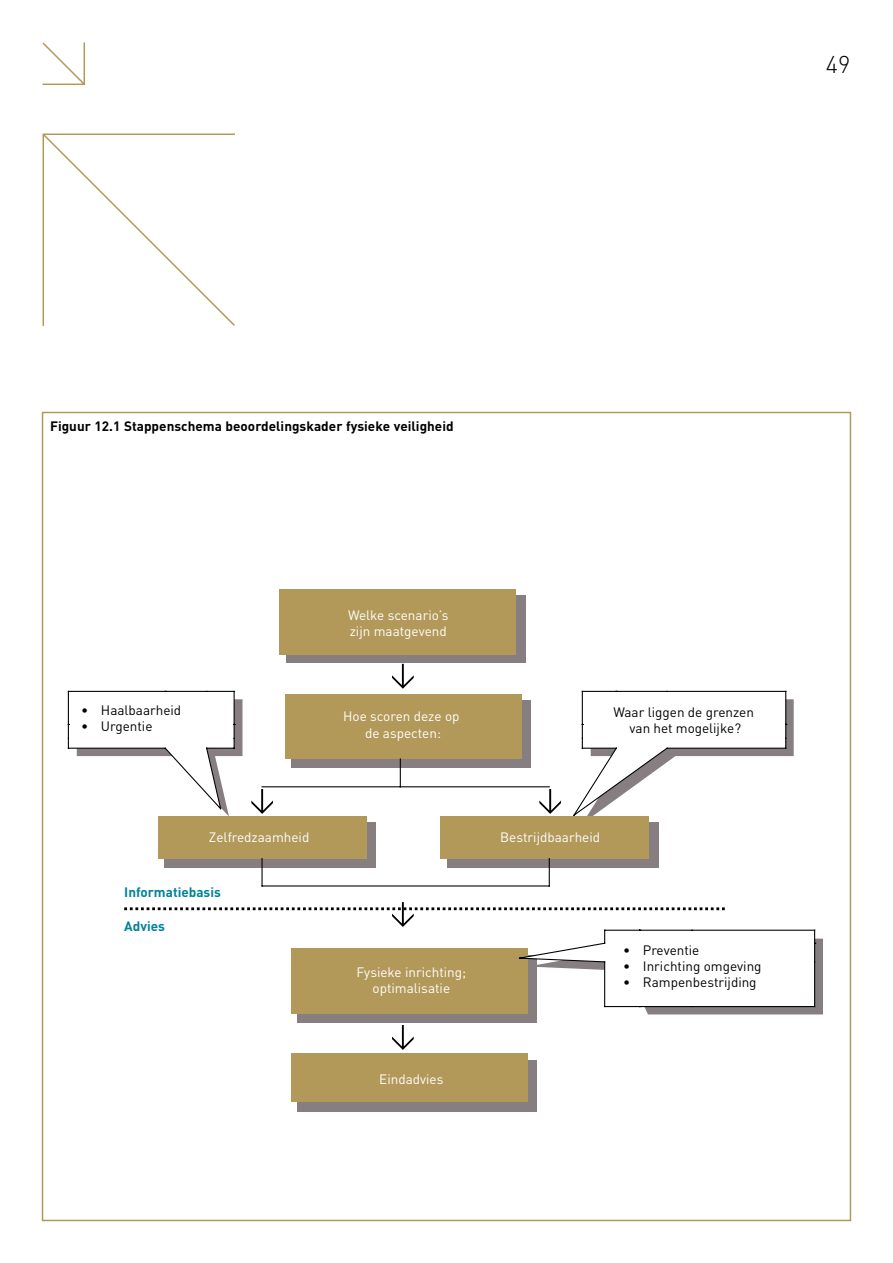
<style>
.page{position:relative;width:893px;height:1263px;background:#fff}
.page>*{position:absolute;margin:0;border:0;box-sizing:border-box;transform-origin:0 0}
.t1{font:300 24px "DIN";color:#000}
.t2{font:13.5px/16.2px "DIN";color:#fff;text-align:center}
.t3{font:13.5px/16.2px "DIN";color:#000;text-align:center}
.t4{font:700 13.5px "DIN";letter-spacing:.005em;color:#000}
.t5{font:700 13.5px "DIN";color:#00839b}
</style>
<div class="page">
<svg style="left:43px;top:43px;width:42px;height:42px"></svg>
<svg style="left:43px;top:133px;width:192px;height:193px"></svg>
<svg style="left:573px;top:690px;width:221px;height:134px"></svg>
<svg style="left:68px;top:690px;width:174px;height:126px"></svg>
<div style="left:286px;top:595px;width:239px;height:68px;background:#867e80"></div>
<div style="left:280px;top:589px;width:236px;height:65px;background:#b2995a"></div>
<div style="left:292px;top:701px;width:239px;height:67px;background:#867e80"></div>
<div style="left:285px;top:694px;width:237px;height:65px;background:#b2995a"></div>
<div style="left:165px;top:822px;width:211px;height:46px;background:#867e80"></div>
<div style="left:158px;top:816px;width:209px;height:42px;background:#b2995a"></div>
<div style="left:447px;top:822px;width:211px;height:46px;background:#867e80"></div>
<div style="left:440px;top:816px;width:209px;height:42px;background:#b2995a"></div>
<div style="left:297px;top:955px;width:240px;height:68px;background:#867e80"></div>
<div style="left:297px;top:1060px;width:240px;height:51px;background:#867e80"></div>
<div style="left:291px;top:1053px;width:236px;height:49px;background:#b2995a"></div>
<hr style="left:262px;top:786px;width:287px;height:1px;background:#000">
<svg style="left:400px;top:759px;width:1px;height:27px"></svg>
<hr style="left:262px;top:885px;width:287px;height:1px;background:#000">
<hr style="left:261px;top:858px;width:2px;height:28px;background:#000">
<svg style="left:549px;top:858px;width:1px;height:28px"></svg>
<svg style="left:539px;top:789px;width:22px;height:25px"></svg>
<svg style="left:124px;top:902px;width:699px;height:112px"></svg>
<svg style="left:392px;top:664px;width:22px;height:25px"></svg>
<svg style="left:392px;top:1025px;width:22px;height:25px"></svg>
<svg style="left:251px;top:789px;width:22px;height:25px"></svg>
<h1 class="t1" style="left:826px;top:49px;width:26px">49</h1>
<p class="t4" style="left:50px;top:417px;width:405px">Figuur 12.1 Stappenschema beoordelingskader fysieke veiligheid</p>
<p class="t3" style="left:81px;top:702px;width:102px">• Haalbaarheid</p>
<p class="t3" style="left:81px;top:718px;width:73px">• Urgentie</p>
<p class="t2" style="left:348px;top:606px;width:102px;text-align:left">Welke scenario’s zijn maatgevend</p>
<p class="t2" style="left:343px;top:708px;width:118px">Hoe scoren deze op de aspecten:</p>
<p class="t3" style="left:613px;top:703px;width:142px">Waar liggen de grenzen van het mogelijke?</p>
<p class="t2" style="left:209px;top:829px;width:102px">Zelfredzaamheid</p>
<p class="t2" style="left:500px;top:829px;width:101px">Bestrijdbaarheid</p>
<p class="t5" style="left:124px;top:883px;width:98px">Informatiebasis</p>
<p class="t5" style="left:124px;top:918px;width:42px">Advies</p>
<p class="t2" style="left:356px;top:964px;width:111px">Fysieke inrichting; optimalisatie</p>
<p class="t2" style="left:379px;top:1071px;width:66px">Eindadvies</p>
<p class="t3" style="left:623px;top:942px;width:78px">• Preventie</p>
<p class="t3" style="left:623px;top:958px;width:140px">• Inrichting omgeving</p>
<p class="t3" style="left:623px;top:974px;width:135px">• Rampenbestrijding</p>
</div>
